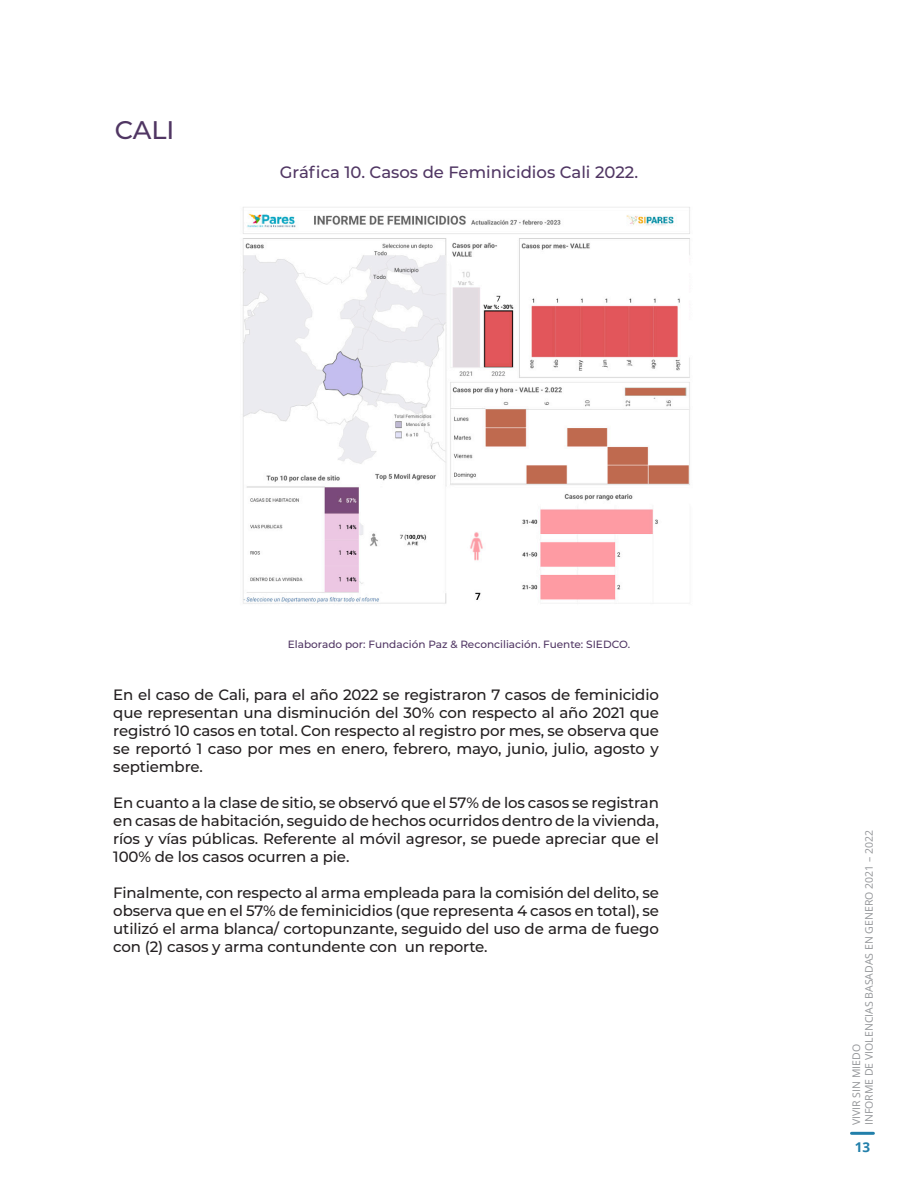
<style>
.page{position:relative;width:918px;height:1188px;background:#fff}
.page>*{position:absolute;margin:0;border:0;box-sizing:border-box;transform-origin:0 0}
.t1{font:500 25.5px "Montserrat";color:#503663}
.t2{font:500 16.5px "Montserrat";color:#503663}
.t3{font:500 15px/18px "Montserrat";letter-spacing:-.01em;color:#231f20;text-align:justify}
.t4{font:700 13.5px "Open Sans";color:#227faa}
.t5{font:10.5px/12.6px "Open Sans";color:#939598}
.t6{font:500 10.5px "Montserrat";color:#503663}
</style>
<div class="page">
<hr style="left:852px;top:1132px;width:21px;height:3px;background:#227faa">
<img style="left:243px;top:207px;width:447px;height:397px">
<p class="t1" style="left:115px;top:113px;width:61px">CALI</p>
<p class="t2" style="left:280px;top:160px;width:360px">Gráfica 10. Casos de Feminicidios Cali 2022.</p>
<p class="t6" style="left:288px;top:637px;width:344px">Elaborado por: Fundación Paz &amp; Reconciliación. Fuente: SIEDCO.</p>
<p class="t3" style="left:113px;top:685px;width:547px">En el caso de Cali, para el año 2022 se registraron 7 casos de feminicidio que representan una disminución del 30% con respecto al año 2021 que registró 10 casos en total. Con respecto al registro por mes, se observa que se reportó 1 caso por mes en enero, febrero, mayo, junio, julio, agosto y septiembre.</p>
<p class="t3" style="left:113px;top:793px;width:547px">En cuanto a la clase de sitio, se observó que el 57% de los casos se registran en casas de habitación, seguido de hechos ocurridos dentro de la vivienda, ríos y vías públicas. Referente al móvil agresor, se puede apreciar que el 100% de los casos ocurren a pie.</p>
<p class="t3" style="left:113px;top:883px;width:547px">Finalmente, con respecto al arma empleada para la comisión del delito, se observa que en el 57% de feminicidios (que representa 4 casos en total), se utilizó el arma blanca/ cortopunzante, seguido del uso de arma de fuego con (2) casos y arma contundente con un reporte.</p>
<p class="t5" style="left:850px;top:1125px;width:296px;rotate:-90deg">VIVIR SIN MIEDO<br>INFORME DE VIOLENCIAS BASADAS EN GENERO 2021 – 2022</p>
<p class="t4" style="left:855px;top:1137px;width:17px">13</p>
</div>
